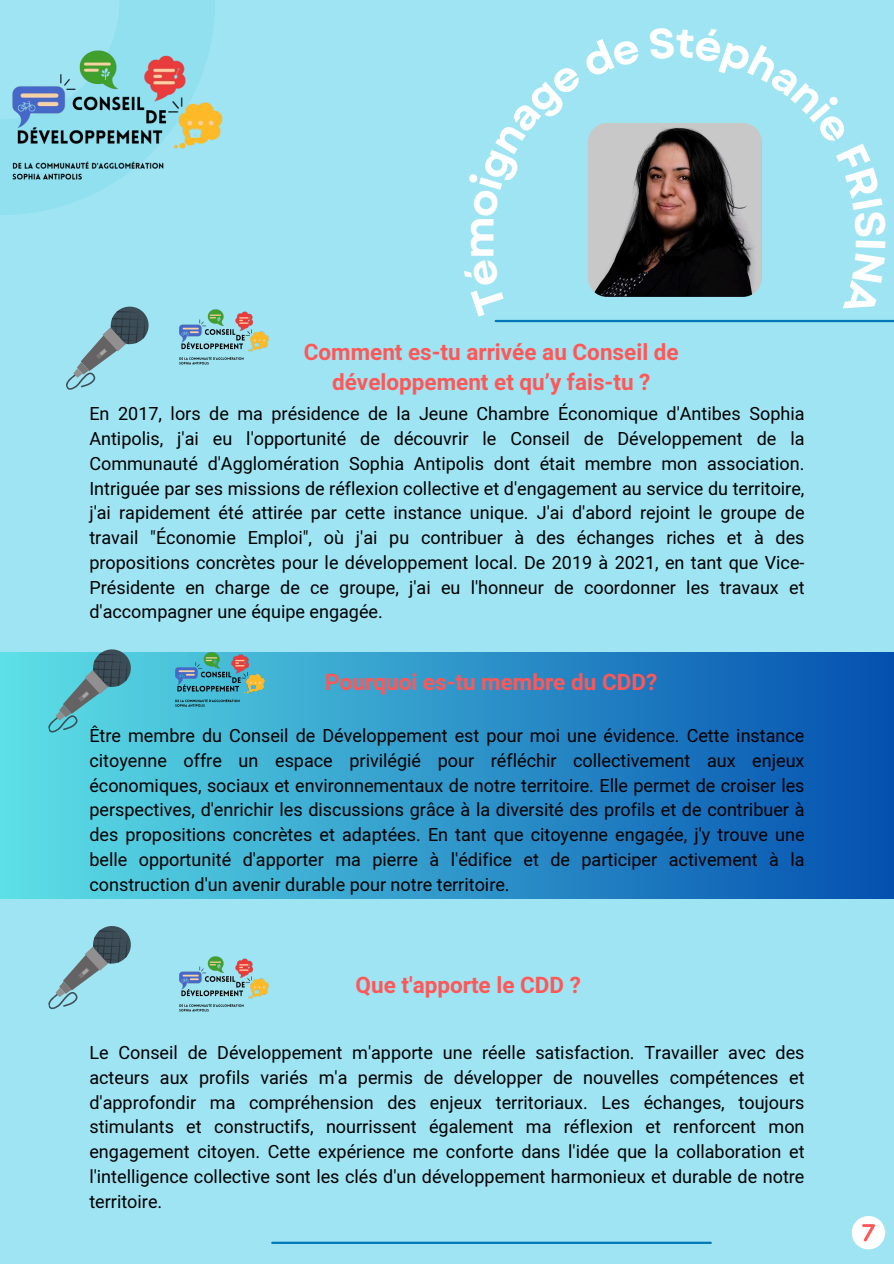
<style>
.page{position:relative;width:894px;height:1264px;background:#fff}
.page>*{position:absolute;margin:0;border:0;box-sizing:border-box;transform-origin:0 0}
.t1{font:700 42px "Garet";color:#fff}
.t2{font:700 22.5px/30.5px "Mardoto";color:#ff5757;text-align:center}
.t3{font:18px/24.8px "Mardoto";color:#000;text-align:justify}
</style>
<div class="page">
<div style="left:0;top:0;width:893px;height:1263px;background:#9fe4f2"></div>
<hr style="left:272px;top:1241px;width:438px;height:2px;background:#0077b6">
<hr style="left:495px;top:320px;width:398px;height:2px;background:#0077b6">
<div style="left:0;top:652px;width:893px;height:246px;background:linear-gradient(to right,#5de0e6,#0450af)"></div>
<img style="left:0;top:0;width:223px;height:215px">
<svg style="left:66px;top:306px;width:83px;height:84px"></svg>
<img style="left:179px;top:309px;width:90px;height:56px">
<svg style="left:47px;top:649px;width:88px;height:84px;background:#56b0bc"></svg>
<img style="left:163px;top:652px;width:104px;height:73px">
<svg style="left:48px;top:926px;width:83px;height:84px"></svg>
<img style="left:179px;top:956px;width:90px;height:56px">
<div style="left:851px;top:1215px;width:33px;height:34px;background:#fff;border-radius:50%"></div>
<svg style="left:862px;top:1224px;width:12px;height:17px"></svg>
<img style="left:588px;top:123px;width:61px;height:174px">
<svg style="left:588px;top:123px;width:52px;height:94px;background:#c0c1c1"></svg>
<svg style="left:649px;top:123px;width:113px;height:174px;background:#5a504e"></svg>
<p class="t1" style="left:448px;top:259px;width:44px;rotate:-90deg">m</p>
<p class="t2" style="left:303px;top:337px;width:376px">Comment es-tu arrivée au Conseil de développement et qu’y fais-tu ?</p>
<p class="t3" style="left:89px;top:401px;width:716px">En 2017, lors de ma présidence de la Jeune Chambre Économique d'Antibes Sophia Antipolis, j'ai eu l'opportunité de découvrir le Conseil de Développement de la Communauté d'Agglomération Sophia Antipolis dont était membre mon association.<br>Intriguée par ses missions de réflexion collective et d'engagement au service du territoire, j'ai rapidement été attirée par cette instance unique. J'ai d'abord rejoint le groupe de travail "Économie Emploi", où j'ai pu contribuer à des échanges riches et à des propositions concrètes pour le développement local. De 2019 à 2021, en tant que Vice-Présidente en charge de ce groupe, j'ai eu l'honneur de coordonner les travaux et d'accompagner une équipe engagée.</p>
<p class="t2" style="left:325px;top:666px;width:333px">Pourquoi es-tu membre du CDD?</p>
<p class="t3" style="left:89px;top:723px;width:716px">Être membre du Conseil de Développement est pour moi une évidence. Cette instance citoyenne offre un espace privilégié pour réfléchir collectivement aux enjeux économiques, sociaux et environnementaux de notre territoire. Elle permet de croiser les perspectives, d'enrichir les discussions grâce à la diversité des profils et de contribuer à des propositions concrètes et adaptées. En tant que citoyenne engagée, j'y trouve une belle opportunité d'apporter ma pierre à l'édifice et de participer activement à la construction d'un avenir durable pour notre territoire.</p>
<p class="t2" style="left:355px;top:970px;width:227px">Que t'apporte le CDD ?</p>
<p class="t3" style="left:89px;top:1040px;width:716px">Le Conseil de Développement m'apporte une réelle satisfaction. Travailler avec des acteurs aux profils variés m'a permis de développer de nouvelles compétences et d'approfondir ma compréhension des enjeux territoriaux. Les échanges, toujours stimulants et constructifs, nourrissent également ma réflexion et renforcent mon engagement citoyen. Cette expérience me conforte dans l'idée que la collaboration et l'intelligence collective sont les clés d'un développement harmonieux et durable de notre territoire.</p>
</div>
